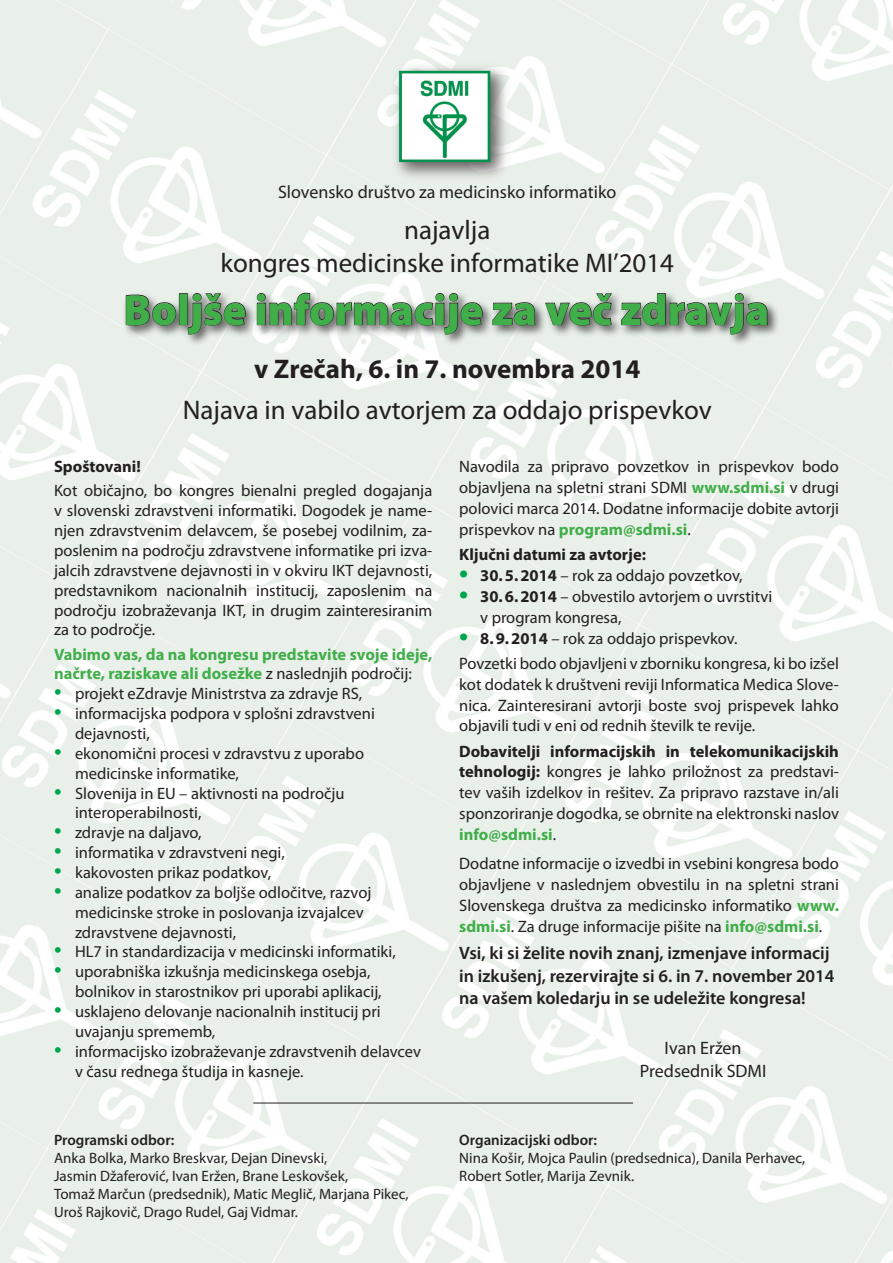
<style>
.page{position:relative;width:893px;height:1263px;background:#fff}
.page>*{position:absolute;margin:0;border:0;box-sizing:border-box;transform-origin:0 0}
.t1{font:900 43.5px "Myriad Pro";color:#40ae49}
.t2{font:27px/32.4px "Myriad Pro";color:#231f20;text-align:center}
.t3{font:700 27px "Myriad Pro";color:#231f20}
.Poudarjeno{font:600 18px/22.6px "Myriad Pro";color:#231f20}
.t4{font:18px/22.6px "Myriad Pro";color:#231f20;text-align:center}
.Body_text{font:16.5px/19.8px "Myriad Pro";color:#231f20}
.Body_text-2{font:700 16.5px/19.8px "Myriad Pro";color:#40ae49}
.Body_text-3{font:700 16.5px "Myriad Pro";color:#231f20}
.po_oo{font:15px/18px "Myriad Pro";color:#231f20}
.t5{font:600 15px "Myriad Pro";color:#231f20}
.s1{font-weight:700;color:#40ae49}
.s2{font-weight:700;font-size:27px;color:#00a54f}
.s3{font-weight:700}
.s4{font-weight:400;color:#231f20}
.s5{font-size:27px;color:#00a54f}
</style>
<div class="page">
<img style="left:0;top:0;width:893px;height:1263px">
<hr style="left:253px;top:1103px;width:380px;height:1px;background:#231f20">
<div style="left:122px;top:289px;width:658px;height:57px;background:#231f20;opacity:.75"></div>
<svg style="left:125px;top:294px;width:51px;height:32px;background:#8f918e"></svg>
<div style="left:179px;top:293px;width:9px;height:32px;border:1px solid #231f20"></div>
<svg style="left:187px;top:293px;width:59px;height:42px;background:#919491"></svg>
<svg style="left:257px;top:292px;width:226px;height:43px;background:#a3a5a3"></svg>
<svg style="left:492px;top:302px;width:44px;height:24px"></svg>
<svg style="left:545px;top:293px;width:67px;height:33px;background:#9da09c"></svg>
<svg style="left:621px;top:293px;width:147px;height:42px;background:#9fa29f"></svg>
<p class="t4" style="left:278px;top:181px;width:340px">Slovensko društvo za medicinsko informatiko</p>
<p class="t2" style="left:220px;top:214px;width:455px">najavlja<br>kongres medicinske informatike MI’2014</p>
<p class="t1" style="left:124px;top:285px;width:647px">Boljše informacije za več zdravja</p>
<p class="t3" style="left:254px;top:351px;width:388px">v Zrečah, 6. in 7. novembra 2014</p>
<p class="t2" style="left:183px;top:393px;width:530px">Najava in vabilo avtorjem za oddajo prispevkov</p>
<p class="Body_text" style="left:459px;top:456px;width:381px;line-height:20.9px;text-align:justify">Navodila za pripravo povzetkov in prispevkov bodo objavljena na spletni strani SDMI <span class="s1">www.sdmi.si</span> v drugi polovici marca 2014. Dodatne informacije dobite avtorji prispevkov na <span class="s1">program@sdmi.si</span>.</p>
<p class="Body_text-3" style="left:459px;top:544px;width:188px">Ključni datumi za avtorje:</p>
<p class="Body_text" style="left:459px;top:565px;width:285px"><span class="s2">•</span> <span class="s3">30.5.2014</span> – rok za oddajo povzetkov,</p>
<p class="Body_text" style="left:480px;top:586px;width:293px;line-height:20.9px;text-indent:-21px"><span class="s2">•</span> <span class="s3">30.6.2014</span> – obvestilo avtorjem o uvrstitvi v program kongresa,</p>
<p class="Body_text" style="left:459px;top:628px;width:280px"><span class="s2">•</span> <span class="s3">8.9.2014</span> – rok za oddajo prispevkov.</p>
<p class="Body_text" style="left:459px;top:652px;width:381px;line-height:20.9px;text-align:justify">Povzetki bodo objavljeni v zborniku kongresa, ki bo izšel kot dodatek k društveni reviji Informatica Medica Slove&shy;nica. Zainteresirani avtorji boste svoj prispevek lahko objavili tudi v eni od rednih številk te revije.</p>
<p class="Body_text" style="left:459px;top:740px;width:381px;line-height:20.9px;text-align:justify"><span class="s3">Dobavitelji informacijskih in telekomunikacijskih tehnologij:</span> kongres je lahko priložnost za predstavi&shy;tev vaših izdelkov in rešitev. Za pripravo razstave in/ali sponzoriranje dogodka, se obrnite na elektronski naslov <span class="s1">info@sdmi.si</span>.</p>
<p class="Body_text" style="left:459px;top:853px;width:381px;line-height:20.9px;text-align:justify">Dodatne informacije o izvedbi in vsebini kongresa bodo objavljene v naslednjem obvestilu in na spletni strani Slovenskega društva za medicinsko informatiko <span class="s1">www. sdmi.si</span>. Za druge informacije pišite na <span class="s1">info@sdmi.si</span>.</p>
<p class="Poudarjeno" style="left:459px;top:941px;width:377px">Vsi, ki si želite novih znanj, izmenjave informacij in izkušenj, rezervirajte si 6. in 7. november 2014 na vašem koledarju in se udeležite kongresa!</p>
<p class="t4" style="left:640px;top:1036px;width:128px">Ivan Eržen<br>Predsednik SDMI</p>
<p class="Body_text-3" style="left:54px;top:456px;width:88px">Spoštovani!</p>
<p class="Body_text" style="left:54px;top:481px;width:380px;text-align:justify">Kot običajno, bo kongres bienalni pregled dogajanja v slovenski zdravstveni informatiki. Dogodek je name&shy;njen zdravstvenim delavcem, še posebej vodilnim, za&shy;poslenim na področju zdravstvene informatike pri izva&shy;jalcih zdravstvene dejavnosti in v okviru IKT dejavnosti, predstavnikom nacionalnih institucij, zaposlenim na področju izobraževanja IKT, in drugim zainteresiranim za to področje.</p>
<p class="Body_text-2" style="left:54px;top:644px;width:380px">Vabimo vas, da na kongresu predstavite svoje ideje, načrte, raziskave ali dosežke <span class="s4">z naslednjih področij:</span></p>
<p class="Body_text" style="left:54px;top:684px;width:310px"><span class="s5">•</span> projekt eZdravje Ministrstva za zdravje RS,</p>
<p class="Body_text" style="left:75px;top:703px;width:301px;text-indent:-21px"><span class="s5">•</span> informacijska podpora v splošni zdravstveni dejavnosti,</p>
<p class="Body_text" style="left:75px;top:743px;width:291px;text-indent:-21px"><span class="s5">•</span> ekonomični procesi v zdravstvu z uporabo medicinske informatike,</p>
<p class="Body_text" style="left:75px;top:783px;width:271px;text-indent:-21px"><span class="s5">•</span> Slovenija in EU – aktivnosti na področju interoperabilnosti,</p>
<p class="Body_text" style="left:54px;top:823px;width:149px"><span class="s5">•</span> zdravje na daljavo,</p>
<p class="Body_text" style="left:54px;top:842px;width:232px"><span class="s5">•</span> informatika v zdravstveni negi,</p>
<p class="Body_text" style="left:54px;top:862px;width:219px"><span class="s5">•</span> kakovosten prikaz podatkov,</p>
<p class="Body_text" style="left:75px;top:882px;width:298px;text-indent:-21px"><span class="s5">•</span> analize podatkov za boljše odločitve, razvoj medicinske stroke in poslovanja izvajalcev zdravstvene dejavnosti,</p>
<p class="Body_text" style="left:54px;top:942px;width:343px"><span class="s5">•</span> HL7 in standardizacija v medicinski informatiki,</p>
<p class="Body_text" style="left:75px;top:961px;width:308px;text-indent:-21px"><span class="s5">•</span> uporabniška izkušnja medicinskega osebja, bolnikov in starostnikov pri uporabi aplikacij,</p>
<p class="Body_text" style="left:75px;top:1001px;width:307px;text-indent:-21px"><span class="s5">•</span> usklajeno delovanje nacionalnih institucij pri uvajanju sprememb,</p>
<p class="Body_text" style="left:75px;top:1041px;width:348px;text-indent:-21px"><span class="s5">•</span> informacijsko izobraževanje zdravstvenih delavcev v času rednega študija in kasneje.</p>
<p class="t5" style="left:54px;top:1130px;width:122px">Programski odbor:</p>
<p class="po_oo" style="left:54px;top:1149px;width:356px">Anka Bolka, Marko Breskvar, Dejan Dinevski,<br>Jasmin Džaferović, Ivan Eržen, Brane Leskovšek,<br>Tomaž Marčun (predsednik), Matic Meglič, Marjana Pikec, Uroš Rajkovič, Drago Rudel, Gaj Vidmar.</p>
<p class="t5" style="left:459px;top:1130px;width:139px">Organizacijski odbor:</p>
<p class="po_oo" style="left:459px;top:1149px;width:347px">Nina Košir, Mojca Paulin (predsednica), Danila Perhavec,<br>Robert Sotler, Marija Zevnik.</p>
</div>
